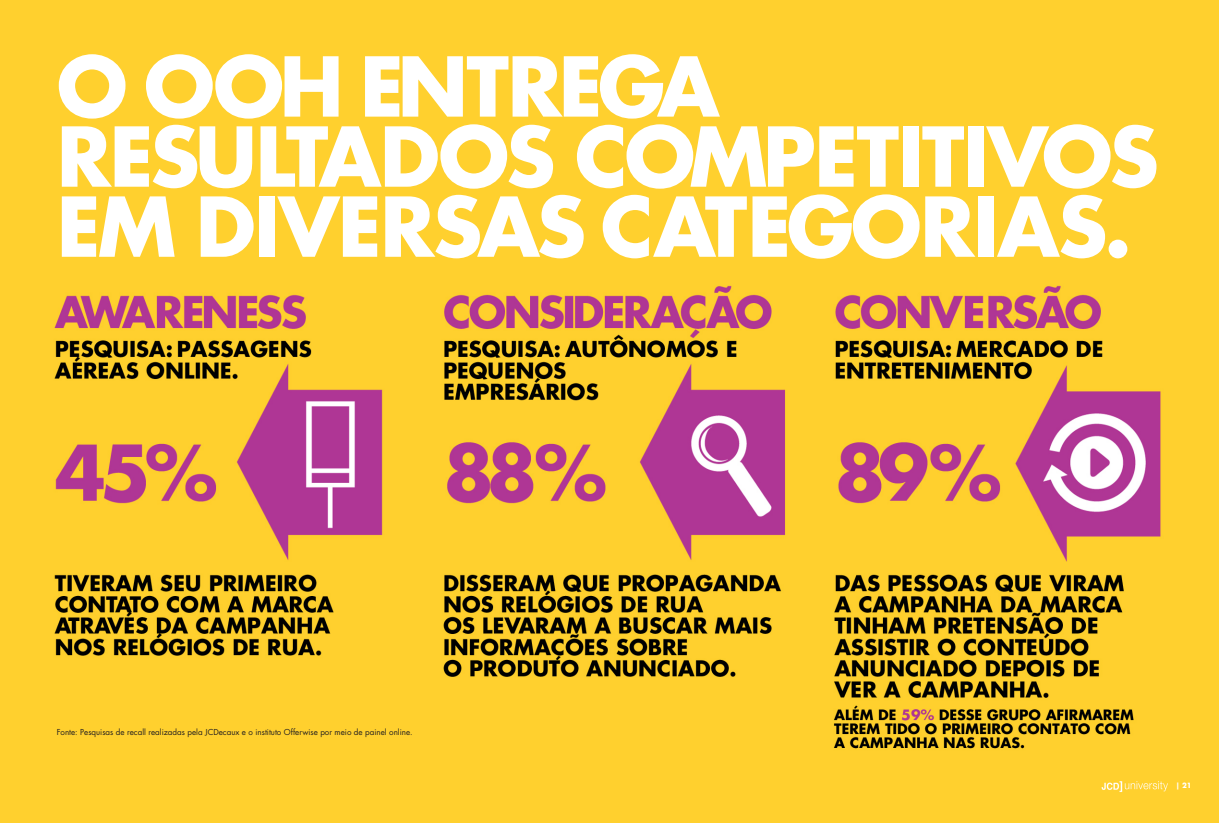
<style>
.page{position:relative;width:1219px;height:823px;background:#fff}
.page>*{position:absolute;margin:0;border:0;box-sizing:border-box;transform-origin:0 0}
.t1{font:700 80px "Futura";letter-spacing:-.02em;color:#fff}
.t2{font:700 80px "Futura";letter-spacing:-.05em;color:#fff}
.t3{font:8px "Futura";color:#231f20}
.t4{font:700 7px "Futura";color:#fff}
</style>
<div class="page">
<img style="left:0;top:0;width:1219px;height:822px">
<img style="left:1099px;top:778px;width:72px;height:15px">
<p class="t2" style="left:57px;top:33px;width:664px">O OOH ENTREGA</p>
<p class="t1" style="left:57px;top:103px;width:1104px">RESULTADOS COMPETITIVOS</p>
<p class="t1" style="left:57px;top:173px;width:1076px">EM DIVERSAS CATEGORIAS.</p>
<p class="t3" style="left:57px;top:726px;width:357px">Fonte: Pesquisas de recall realizadas pela JCDecaux e o instituto Offerwise por meio de painel online.</p>
<p class="t4" style="left:1176px;top:780px;width:18px">| 21</p>
</div>
